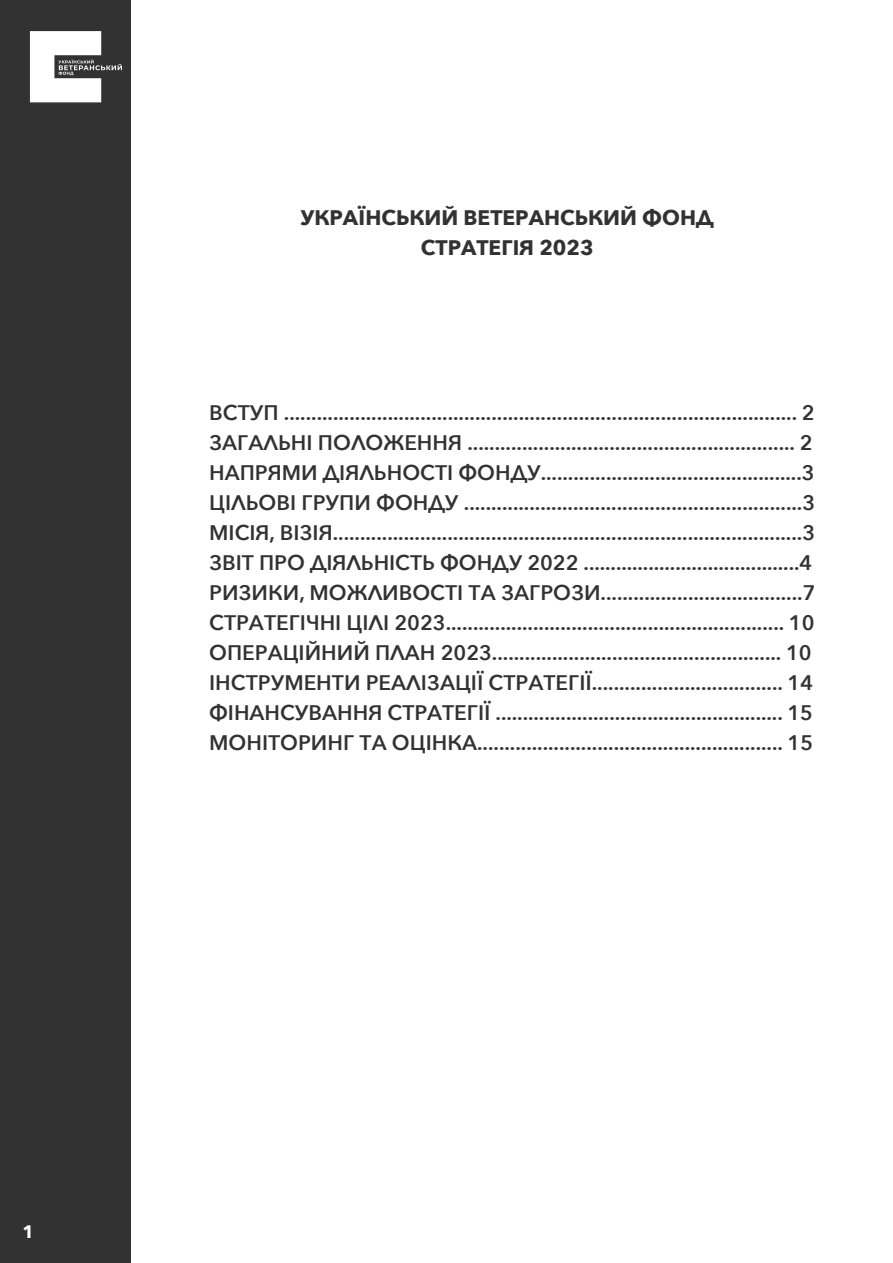
<style>
.page{position:relative;width:893px;height:1263px;background:#fff}
.page>*{position:absolute;margin:0;border:0;box-sizing:border-box;transform-origin:0 0}
.t1{font:600 21px/30px "Avenir Next";color:#323232}
.t2{font:700 21px/30px "Avenir Next";color:#323232;text-align:center}
.t3{font:700 18px "Avenir Next";color:#fff}
</style>
<div class="page">
<div style="left:0;top:0;width:130px;height:1263px;background:#323232"></div>
<svg style="left:30px;top:31px;width:92px;height:71px"></svg>
<p class="t2" style="left:301px;top:202px;width:414px">УКРАЇНСЬКИЙ ВЕТЕРАНСЬКИЙ ФОНД<br>СТРАТЕГІЯ 2023</p>
<p class="t1" style="left:209px;top:397px;width:608px">ВСТУП .............................................................................................. 2<br>ЗАГАЛЬНІ ПОЛОЖЕННЯ ............................................................ 2<br>НАПРЯМИ ДІЯЛЬНОСТІ ФОНДУ................................................3<br>ЦІЛЬОВІ ГРУПИ ФОНДУ ..............................................................3<br>МІСІЯ, ВІЗІЯ......................................................................................3<br>ЗВІТ ПРО ДІЯЛЬНІСТЬ ФОНДУ 2022 ........................................4<br>РИЗИКИ, МОЖЛИВОСТІ ТА ЗАГРОЗИ.....................................7<br>СТРАТЕГІЧНІ ЦІЛІ 2023.............................................................. 10<br>ОПЕРАЦІЙНИЙ ПЛАН 2023..................................................... 10<br>ІНСТРУМЕНТИ РЕАЛІЗАЦІЇ СТРАТЕГІЇ................................... 14<br>ФІНАНСУВАННЯ СТРАТЕГІЇ ..................................................... 15<br>МОНІТОРИНГ ТА ОЦІНКА........................................................ 15</p>
<p class="t3" style="left:23px;top:1216px;width:13px">1</p>
</div>
